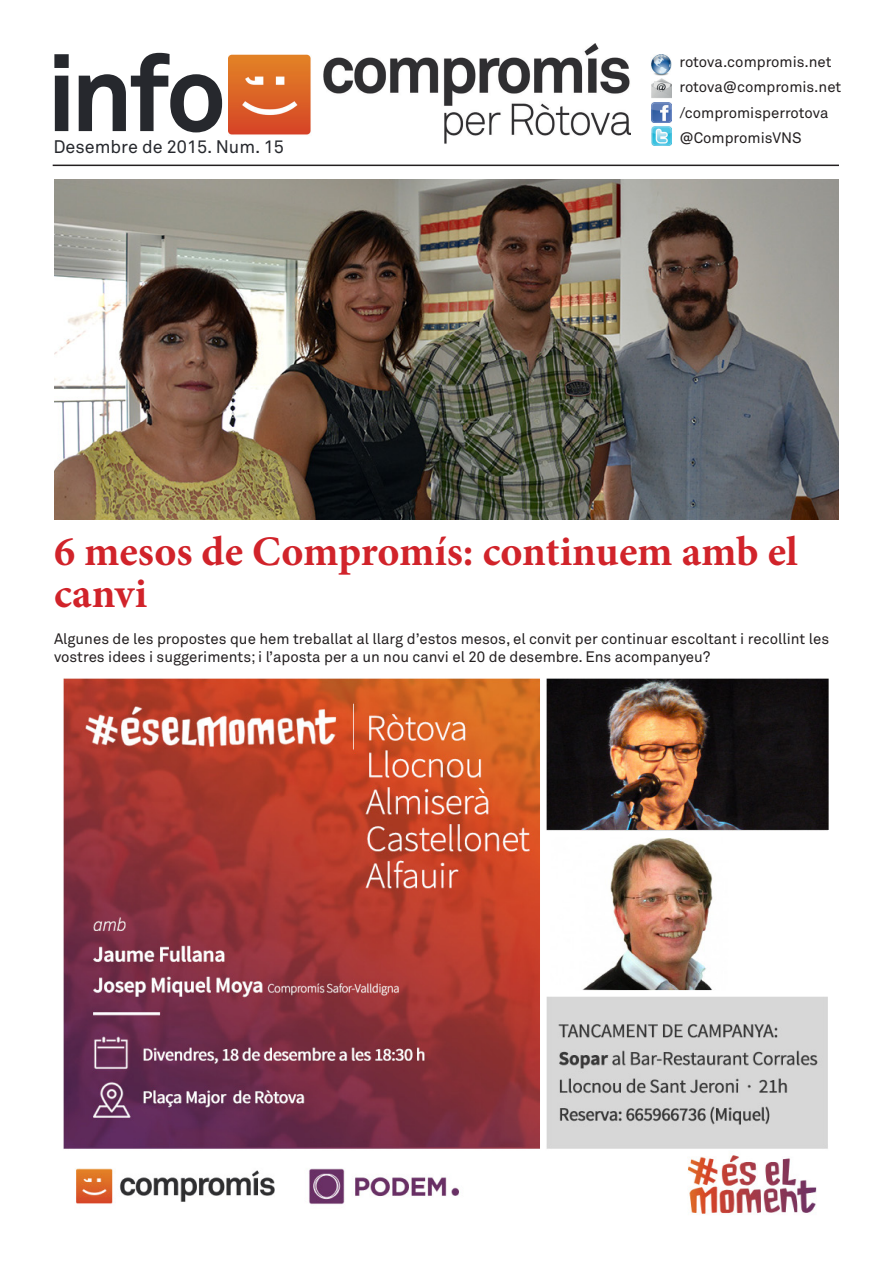
<style>
.page{position:relative;width:893px;height:1263px;background:#fff}
.page>*{position:absolute;margin:0;border:0;box-sizing:border-box;transform-origin:0 0}
.t1{font:700 106.65px "Akkurat";color:#26282d}
.t2{font:700 42px/42px "Minion Pro";letter-spacing:-.005em;color:#d1232a}
.t3{font:18px "Akkurat Pro";color:#26282d}
.t4{font:15px/18px "Akkurat Pro";color:#231f20}
</style>
<div class="page">
<img style="left:651px;top:127px;width:20px;height:19px">
<img style="left:651px;top:54px;width:20px;height:21px">
<img style="left:651px;top:103px;width:20px;height:20px">
<img style="left:651px;top:78px;width:20px;height:20px">
<hr style="left:53px;top:165px;width:786px;height:1px;background:#231f20">
<img style="left:63px;top:678px;width:766px;height:537px">
<img style="left:54px;top:180px;width:785px;height:339px">
<img style="left:229px;top:43px;width:402px;height:101px">
<p class="t1" style="left:46px;top:26px;width:182px">info</p>
<p class="t3" style="left:53px;top:137px;width:232px">Desembre de 2015. Num. 15</p>
<p class="t4" style="left:679px;top:53px;width:154px">rotova.compromis.net</p>
<p class="t4" style="left:679px;top:79px;width:163px">rotova@compromis.net</p>
<p class="t4" style="left:679px;top:104px;width:150px">/compromisperrotova</p>
<p class="t4" style="left:679px;top:130px;width:124px">@CompromisVNS</p>
<p class="t2" style="left:54px;top:530px;width:745px">6 mesos de Compromís: continuem amb el canvi</p>
<p class="t4" style="left:54px;top:630px;width:777px">Algunes de les propostes que hem treballat al llarg d’estos mesos, el convit per continuar escoltant i recollint les vostres idees i suggeriments; i l’aposta per a un nou canvi el 20 de desembre. Ens acompanyeu?</p>
</div>
